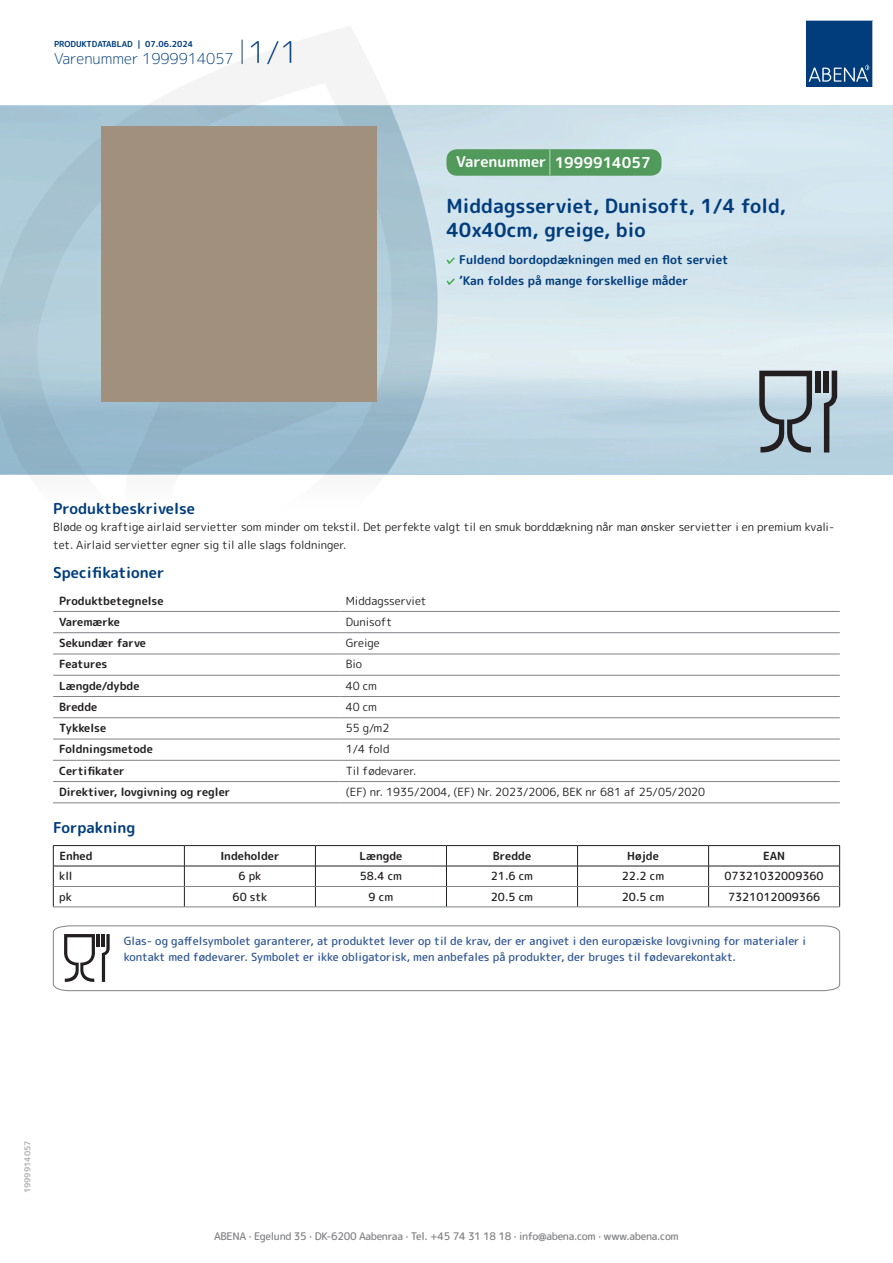
<style>
.page{position:relative;width:893px;height:1263px;background:#fff}
.page>*{position:absolute;margin:0;border:0;box-sizing:border-box;transform-origin:0 0}
.t1{font:700 19.5px/24px "Rounded Mplus 1 c";color:#013d7d}
.t2{font:700 15px "Rounded Mplus 1 c";color:#013d7d}
.t3{font:300 15px "Rounded Mplus 1 c";color:#013d7d}
.t4{font:700 15px "Rounded Mplus 1 c";color:#fff}
.t5{font:700 12px/21px "Rounded Mplus 1 c";color:#013d7d}
.t6{font:11.25px/18px "Rounded Mplus 1 c";color:#231f20}
.t7{font:500 11.25px/16.5px "Rounded Mplus 1 c";color:#305691}
.t8{font:700 11.25px "Rounded Mplus 1 c";color:#231f20}
.t9{font:500 11.25px "Rounded Mplus 1 c";color:#231f20}
.t10{font:500 10.5px "Rounded Mplus 1 c";letter-spacing:-.03em;color:#808285}
.t11{font:700 8.25px "Rounded Mplus 1 c";color:#013d7d}
.t12{font:700 8.25px "Rounded Mplus 1 c";color:#b2b3b7}
.s1{font-size:30px}
.s2{font-size:25.5px}
</style>
<div class="page">
<img style="left:439px;top:106px;width:454px;height:368px">
<svg style="left:0;top:26px;width:439px;height:449px"></svg>
<svg style="left:0;top:106px;width:438px;height:368px;background:#a4c2d1"></svg>
<svg style="left:242px;top:40px;width:1px;height:24px"></svg>
<svg style="left:806px;top:20px;width:67px;height:67px;background:#144b86"></svg>
<div style="left:101px;top:127px;width:276px;height:275px;background:#a2907e"></div>
<hr style="left:53px;top:611px;width:287px;height:1px;background:#808285">
<hr style="left:340px;top:611px;width:500px;height:1px;background:#808285">
<hr style="left:53px;top:632px;width:287px;height:1px;background:#808285">
<hr style="left:340px;top:632px;width:500px;height:1px;background:#808285">
<hr style="left:53px;top:654px;width:287px;height:1px;background:#808285">
<hr style="left:340px;top:654px;width:500px;height:1px;background:#808285">
<hr style="left:53px;top:675px;width:287px;height:1px;background:#808285">
<hr style="left:340px;top:675px;width:500px;height:1px;background:#808285">
<hr style="left:53px;top:696px;width:287px;height:1px;background:#808285">
<hr style="left:340px;top:696px;width:500px;height:1px;background:#808285">
<hr style="left:53px;top:717px;width:287px;height:1px;background:#808285">
<hr style="left:340px;top:717px;width:500px;height:1px;background:#808285">
<hr style="left:53px;top:739px;width:287px;height:1px;background:#808285">
<hr style="left:340px;top:739px;width:500px;height:1px;background:#808285">
<hr style="left:53px;top:760px;width:287px;height:1px;background:#808285">
<hr style="left:340px;top:760px;width:500px;height:1px;background:#808285">
<hr style="left:53px;top:781px;width:287px;height:1px;background:#808285">
<hr style="left:340px;top:781px;width:500px;height:1px;background:#808285">
<hr style="left:53px;top:802px;width:287px;height:1px;background:#808285">
<hr style="left:340px;top:802px;width:500px;height:1px;background:#808285">
<hr style="left:53px;top:845px;width:131px;height:1px;background:#231f20">
<hr style="left:184px;top:845px;width:131px;height:1px;background:#231f20">
<hr style="left:315px;top:845px;width:131px;height:1px;background:#231f20">
<hr style="left:446px;top:845px;width:131px;height:1px;background:#231f20">
<hr style="left:577px;top:845px;width:132px;height:1px;background:#231f20">
<hr style="left:709px;top:845px;width:131px;height:1px;background:#231f20">
<hr style="left:53px;top:866px;width:131px;height:1px;background:#231f20">
<hr style="left:184px;top:866px;width:131px;height:1px;background:#231f20">
<hr style="left:315px;top:866px;width:131px;height:1px;background:#231f20">
<hr style="left:446px;top:866px;width:131px;height:1px;background:#231f20">
<hr style="left:577px;top:866px;width:132px;height:1px;background:#231f20">
<hr style="left:709px;top:866px;width:131px;height:1px;background:#231f20">
<svg style="left:53px;top:846px;width:1px;height:61px"></svg>
<svg style="left:184px;top:846px;width:1px;height:61px"></svg>
<svg style="left:315px;top:846px;width:1px;height:61px"></svg>
<svg style="left:446px;top:846px;width:1px;height:61px"></svg>
<svg style="left:577px;top:846px;width:1px;height:61px"></svg>
<svg style="left:708px;top:846px;width:1px;height:61px"></svg>
<svg style="left:839px;top:846px;width:1px;height:61px"></svg>
<hr style="left:54px;top:886px;width:130px;height:1px;background:#808285">
<hr style="left:184px;top:886px;width:131px;height:1px;background:#808285">
<hr style="left:315px;top:886px;width:131px;height:1px;background:#808285">
<hr style="left:446px;top:886px;width:131px;height:1px;background:#808285">
<hr style="left:577px;top:886px;width:132px;height:1px;background:#808285">
<hr style="left:709px;top:886px;width:130px;height:1px;background:#808285">
<hr style="left:53px;top:907px;width:131px;height:1px;background:#808285">
<hr style="left:184px;top:907px;width:131px;height:1px;background:#808285">
<hr style="left:315px;top:907px;width:131px;height:1px;background:#808285">
<hr style="left:446px;top:907px;width:131px;height:1px;background:#808285">
<hr style="left:577px;top:907px;width:132px;height:1px;background:#808285">
<hr style="left:709px;top:907px;width:131px;height:1px;background:#808285">
<svg style="left:53px;top:925px;width:787px;height:66px"></svg>
<svg style="left:824px;top:371px;width:13px;height:81px"></svg>
<div style="left:815px;top:371px;width:5px;height:22px;background:#231f20"></div>
<div style="left:823px;top:371px;width:6px;height:22px;background:#231f20"></div>
<svg style="left:759px;top:371px;width:53px;height:81px;background:#909ea7"></svg>
<svg style="left:446px;top:257px;width:9px;height:7px"></svg>
<svg style="left:446px;top:278px;width:9px;height:7px"></svg>
<div style="left:446px;top:149px;width:215px;height:27px;background:#52995c;border-radius:10px"></div>
<p class="t11" style="left:54px;top:38px;width:141px">PRODUKTDATABLAD | 07.06.2024</p>
<h2 class="t3" style="left:54px;top:48px;width:246px">Varenummer 1999914057 <span class="s1">1/1</span></h2>
<h2 class="t4" style="left:456px;top:152px;width:196px">Varenummer <span class="s2">|</span> 1999914057</h2>
<h1 class="t1" style="left:446px;top:194px;width:341px">Middagsserviet, Dunisoft, 1/4 fold,<br>40x40cm, greige, bio</h1>
<p class="t5" style="left:459px;top:249px;width:271px">Fuldend bordopdækningen med en flot serviet ’Kan foldes på mange forskellige måder</p>
<h2 class="t2" style="left:53px;top:498px;width:143px">Produktbeskrivelse</h2>
<p class="t6" style="left:53px;top:517px;width:783px">Bløde og kraftige airlaid servietter som minder om tekstil. Det perfekte valgt til en smuk borddækning når man ønsker servietter i en premium kvali&shy;tet. Airlaid servietter egner sig til alle slags foldninger.</p>
<h2 class="t2" style="left:53px;top:562px;width:113px">Specifikationer</h2>
<p class="t8" style="left:59px;top:592px;width:106px">Produktbetegnelse</p>
<p class="t6" style="left:346px;top:591px;width:82px">Middagsserviet</p>
<p class="t8" style="left:59px;top:614px;width:62px">Varemærke</p>
<p class="t6" style="left:346px;top:613px;width:48px">Dunisoft</p>
<p class="t8" style="left:59px;top:635px;width:88px">Sekundær farve</p>
<p class="t6" style="left:346px;top:634px;width:36px">Greige</p>
<p class="t8" style="left:59px;top:656px;width:50px">Features</p>
<p class="t6" style="left:346px;top:655px;width:18px">Bio</p>
<p class="t8" style="left:59px;top:678px;width:82px">Længde/dybde</p>
<p class="t6" style="left:346px;top:676px;width:33px">40 cm</p>
<p class="t8" style="left:59px;top:699px;width:40px">Bredde</p>
<p class="t6" style="left:346px;top:698px;width:33px">40 cm</p>
<p class="t8" style="left:59px;top:720px;width:49px">Tykkelse</p>
<p class="t6" style="left:346px;top:719px;width:45px">55 g/m2</p>
<p class="t8" style="left:59px;top:741px;width:95px">Foldningsmetode</p>
<p class="t6" style="left:346px;top:740px;width:45px">1/4 fold</p>
<p class="t8" style="left:59px;top:763px;width:67px">Certifikater</p>
<p class="t6" style="left:346px;top:762px;width:72px">Til fødevarer.</p>
<p class="t8" style="left:59px;top:784px;width:173px">Direktiver, lovgivning og regler</p>
<p class="t6" style="left:346px;top:783px;width:361px">(EF) nr. 1935/2004, (EF) Nr. 2023/2006, BEK nr 681 af 25/05/2020</p>
<h2 class="t2" style="left:53px;top:817px;width:84px">Forpakning</h2>
<p class="t8" style="left:59px;top:848px;width:35px">Enhed</p>
<p class="t8" style="left:220px;top:848px;width:61px">Indeholder</p>
<p class="t8" style="left:359px;top:848px;width:44px">Længde</p>
<p class="t8" style="left:493px;top:848px;width:40px">Bredde</p>
<p class="t8" style="left:627px;top:848px;width:33px">Højde</p>
<p class="t8" style="left:763px;top:848px;width:24px">EAN</p>
<p class="t9" style="left:59px;top:868px;width:15px">kll</p>
<p class="t9" style="left:238px;top:868px;width:24px">6 pk</p>
<p class="t9" style="left:360px;top:868px;width:44px">58.4 cm</p>
<p class="t9" style="left:491px;top:868px;width:44px">21.6 cm</p>
<p class="t9" style="left:622px;top:868px;width:44px">22.2 cm</p>
<p class="t9" style="left:724px;top:868px;width:101px">07321032009360</p>
<p class="t9" style="left:59px;top:889px;width:14px">pk</p>
<p class="t9" style="left:233px;top:889px;width:36px">60 stk</p>
<p class="t9" style="left:369px;top:889px;width:26px">9 cm</p>
<p class="t9" style="left:491px;top:889px;width:44px">20.5 cm</p>
<p class="t9" style="left:622px;top:889px;width:44px">20.5 cm</p>
<p class="t9" style="left:728px;top:889px;width:94px">7321012009366</p>
<p class="t7" style="left:124px;top:932px;width:684px">Glas- og gaffelsymbolet garanterer, at produktet lever op til de krav, der er angivet i den europæiske lovgivning for materialer i kontakt med fødevarer. Symbolet er ikke obligatorisk, men anbefales på produkter, der bruges til fødevarekontakt.</p>
<p class="t12" style="left:22px;top:1193px;width:54px;rotate:-90deg">1999914057</p>
<p class="t10" style="left:214px;top:1229px;width:466px">ABENA · Egelund 35 · DK-6200 Aabenraa · Tel. +45 74 31 18 18 · info@abena.com · www.abena.com</p>
</div>
